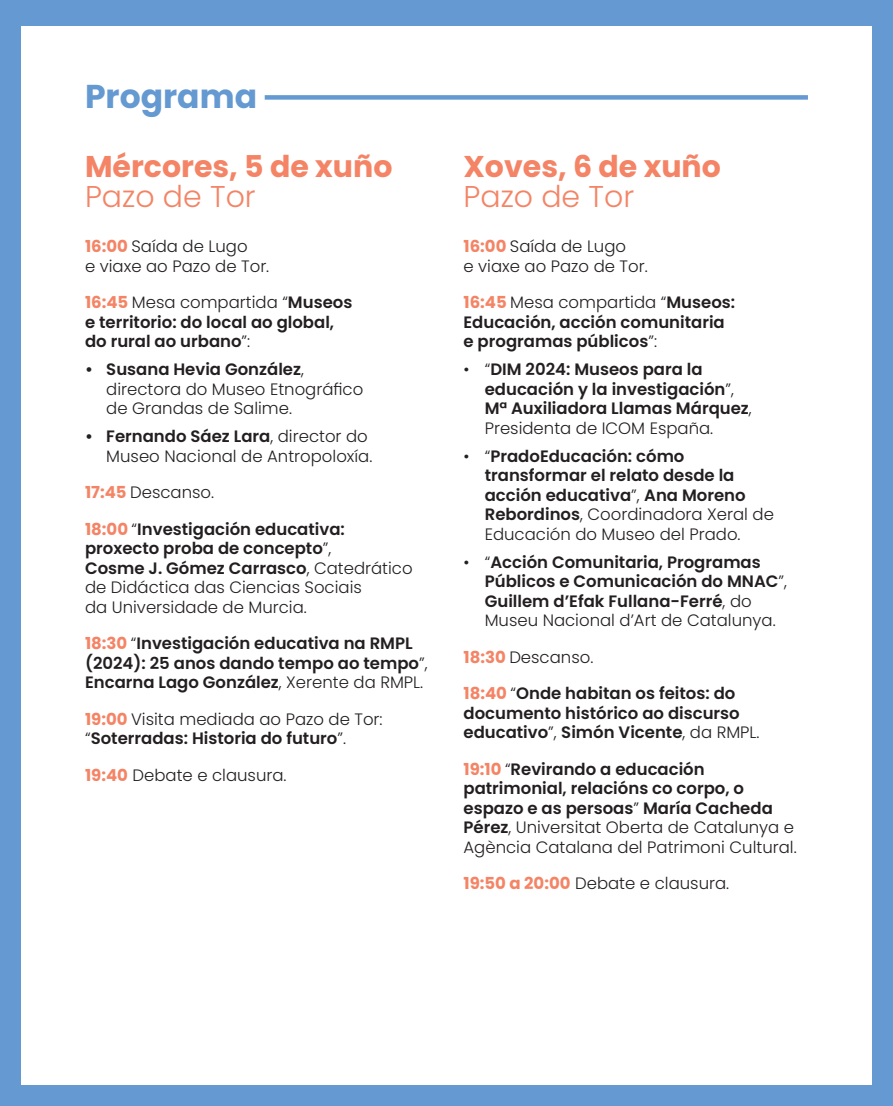
<style>
.page{position:relative;width:893px;height:1106px;background:#6599d1}
.page>*{position:absolute;margin:0;border:0;box-sizing:border-box;transform-origin:0 0}
.t1{font:700 33px "Poppins";color:#6599d1}
.t2{font:700 30px/30px "Poppins";color:#f48465}
.texto{font:600 16.5px/19.5px "Poppins";color:#231f20}
.texto-2{font:300 16.5px/19.5px "Poppins";color:#231f20}
.s1{font-weight:300}
.s2{font-weight:700;color:#f48465}
.s3{font-weight:600}
</style>
<div class="page">
<div style="left:21px;top:26px;width:850px;height:1059px;background:#fff"></div>
<div style="left:265px;top:95px;width:543px;height:5px;background:#6599d1"></div>
<p class="t1" style="left:85px;top:77px;width:174px">Programa</p>
<p class="t2" style="left:85px;top:152px;width:309px">Mércores, 5 de xuño<br><span class="s1">Pazo de Tor</span></p>
<p class="texto-2" style="left:85px;top:236px;width:186px"><span class="s2">16:00</span> Saída de Lugo<br>e viaxe ao Pazo de Tor.</p>
<p class="texto" style="left:85px;top:292px;width:269px"><span class="s2">16:45</span> <span class="s1">Mesa compartida “</span>Museos e territorio: do local ao global, do rural ao urbano<span class="s1">”:</span></p>
<p class="texto-2" style="left:106px;top:359px;width:258px;text-indent:-21px"><span class="s3">• Susana Hevia González</span>, directora do Museo Etnográfico de Grandas de Salime.</p>
<p class="texto-2" style="left:85px;top:426px;width:289px;text-align:right"><span class="s3">• Fernando Sáez Lara</span>, director do<br>Museo Nacional de Antropoloxía.</p>
<p class="texto-2" style="left:85px;top:482px;width:131px"><span class="s2">17:45</span> Descanso.</p>
<p class="texto-2" style="left:85px;top:519px;width:329px"><span class="s2">18:00</span> “<span class="s3">Investigación educativa: proxecto proba de concepto</span>”,<br><span class="s3">Cosme J. Gómez Carrasco</span>, Catedrático de Didáctica das Ciencias Sociais<br>da Universidade de Murcia.</p>
<p class="texto" style="left:85px;top:634px;width:344px"><span class="s2">18:30</span> <span class="s1">“</span>Investigación educativa na RMPL (2024): 25 anos dando tempo ao tempo<span class="s1">”,<br></span>Encarna Lago González<span class="s1">, Xerente da RMPL.</span></p>
<p class="texto-2" style="left:85px;top:709px;width:299px"><span class="s2">19:00</span> Visita mediada ao Pazo de Tor: “<span class="s3">Soterradas: Historia do futuro</span>”.</p>
<p class="texto-2" style="left:85px;top:765px;width:203px"><span class="s2">19:40</span> Debate e clausura.</p>
<p class="t2" style="left:463px;top:152px;width:259px">Xoves, 6 de xuño<br><span class="s1">Pazo de Tor</span></p>
<p class="texto-2" style="left:463px;top:236px;width:186px"><span class="s2">16:00</span> Saída de Lugo<br>e viaxe ao Pazo de Tor.</p>
<p class="texto" style="left:463px;top:292px;width:273px"><span class="s2">16:45</span> <span class="s1">Mesa compartida “</span>Museos:<br>Educación, acción comunitaria e programas públicos<span class="s1">”:</span></p>
<p class="texto" style="left:485px;top:359px;width:268px;text-indent:-21px"><span class="s1">• “</span>DIM 2024: Museos para la educación y la investigación<span class="s1">”,<br></span>Mª Auxiliadora Llamas Márquez<span class="s1">,<br>Presidenta de ICOM España.</span></p>
<p class="texto" style="left:485px;top:446px;width:291px;text-indent:-21px"><span class="s1">• “</span>PradoEducación: cómo transformar el relato desde la acción educativa<span class="s1">”,</span> Ana Moreno<br>Rebordinos<span class="s1">, Coordinadora Xeral de<br>Educación do Museo del Prado.</span></p>
<p class="texto" style="left:485px;top:552px;width:304px;text-indent:-21px"><span class="s1">• “</span>Acción Comunitaria, Programas Públicos e Comunicación do MNAC<span class="s1">”, </span>Guillem d’Efak Fullana-Ferré<span class="s1">, do Museu Nacional d’Art de Catalunya.</span></p>
<p class="texto-2" style="left:463px;top:647px;width:131px"><span class="s2">18:30</span> Descanso.</p>
<p class="texto" style="left:463px;top:684px;width:298px"><span class="s2">18:40</span> <span class="s1">“</span>Onde habitan os feitos: do documento histórico ao discurso educativo<span class="s1">”,</span> Simón Vicente<span class="s1">, da RMPL.</span></p>
<p class="texto" style="left:463px;top:759px;width:335px"><span class="s2">19:10</span> <span class="s1">“</span>Revirando a educación patrimonial, relacións co corpo, o espazo e as persoas<span class="s1">”</span> María Cacheda Pérez<span class="s1">, Universitat Oberta de Catalunya e Agència Catalana del Patrimoni Cultural.</span></p>
<p class="texto-2" style="left:463px;top:874px;width:267px"><span class="s2">19:50 a 20:00</span> Debate e clausura.</p>
</div>
